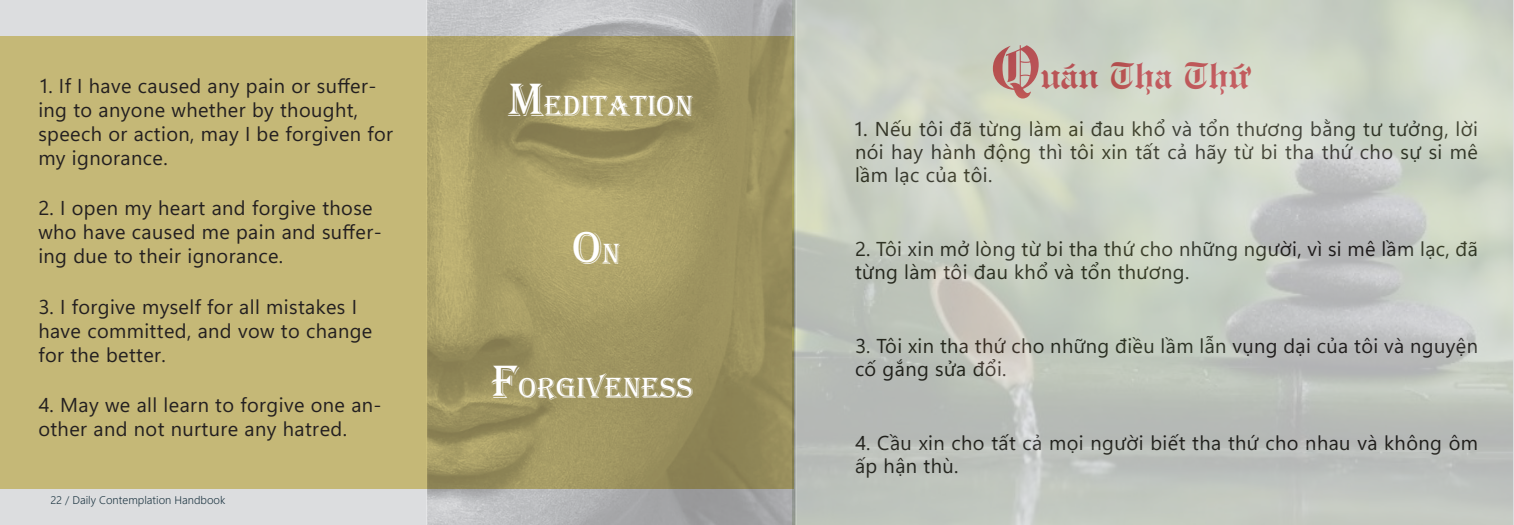
<style>
.page{position:relative;width:1514px;height:525px;background:#fff}
.page>*{position:absolute;margin:0;border:0;box-sizing:border-box;transform-origin:0 0}
.Semibold_Left{font:48px "Algerian";color:#fff}
.Semibold_Left-2{font:700 36px "UVN Co Dien";color:#c33e54}
.Semibold_Left-3{font:30px "Algerian";color:#fff}
.t1{font:20px/24px "Segoe UI Variable";letter-spacing:.02em;color:#231f20}
.Left_11pt_Semibold{font:11px "Segoe UI Variable";color:#17303d}
.s1{font-size:48px}
.s2{font-size:30px}
.s3{font-size:60px}
</style>
<div class="page">
<div style="left:0;top:0;width:1514px;height:524px;background:#dcdddf"></div>
<img style="left:427px;top:0;width:369px;height:524px">
<svg style="left:0;top:36px;width:793px;height:452px;background:#b4a86d"></svg>
<img style="left:793px;top:1px;width:720px;height:523px">
<p class="t1" style="left:38px;top:74px;width:356px">1. If I have caused any pain or suffer&shy;ing to anyone whether by thought, speech or action, may I be forgiven for my ignorance.</p>
<p class="t1" style="left:38px;top:196px;width:345px">2. I open my heart and forgive those who have caused me pain and suffer&shy;ing due to their ignorance.</p>
<p class="t1" style="left:38px;top:294px;width:335px">3. I forgive myself for all mistakes I have committed, and vow to change for the better.</p>
<p class="t1" style="left:38px;top:392px;width:345px">4. May we all learn to forgive one an&shy;other and not nurture any hatred.</p>
<p class="Left_11pt_Semibold" style="left:50px;top:492px;width:177px">22 / Daily Contemplation Handbook</p>
<p class="Semibold_Left-3" style="left:509px;top:89px;width:186px"><span class="s1">M</span>EDITATION</p>
<p class="Semibold_Left" style="left:572px;top:221px;width:50px">O<span class="s2">N</span></p>
<p class="Semibold_Left-3" style="left:492px;top:371px;width:203px"><span class="s1">F</span>ORGIVENESS</p>
<p class="Semibold_Left-2" style="left:991px;top:47px;width:260px"><span class="s3">Q</span>uán Tha Thứ</p>
<p class="t1" style="left:855px;top:117px;width:624px;line-height:23px;text-align:justify">1. Nếu tôi đã từng làm ai đau khổ và tổn thương bằng tư tưởng, lời nói hay hành động thì tôi xin tất cả hãy từ bi tha thứ cho sự si mê lầm lạc của tôi.</p>
<p class="t1" style="left:855px;top:237px;width:624px;line-height:23px">2. Tôi xin mở lòng từ bi tha thứ cho những người, vì si mê lầm lạc, đã từng làm tôi đau khổ và tổn thương.</p>
<p class="t1" style="left:855px;top:334px;width:624px;line-height:23px">3. Tôi xin tha thứ cho những điều lầm lẫn vụng dại của tôi và nguyện cố gắng sửa đổi.</p>
<p class="t1" style="left:855px;top:431px;width:624px;line-height:23px">4. Cầu xin cho tất cả mọi người biết tha thứ cho nhau và không ôm ấp hận thù.</p>
</div>
